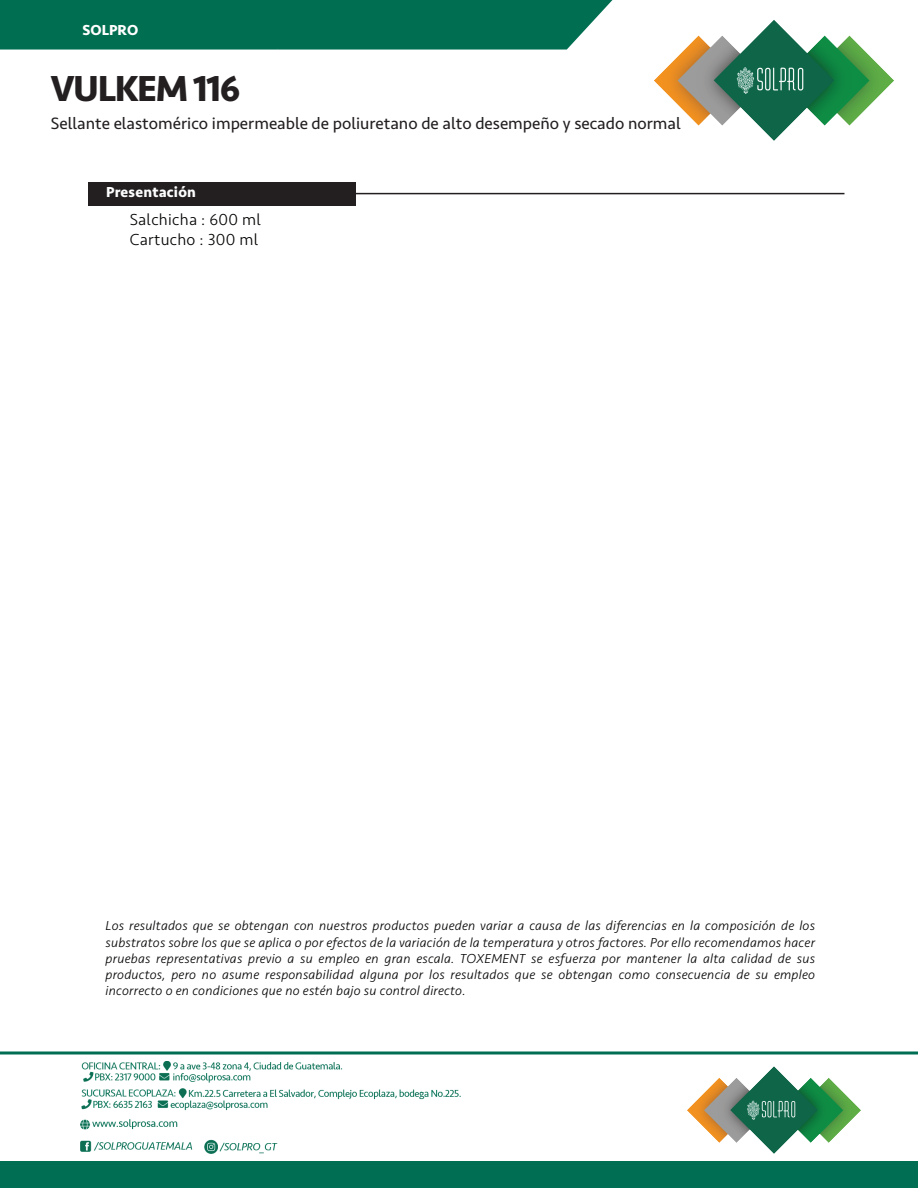
<style>
.page{position:relative;width:918px;height:1188px;background:#fff}
.page>*{position:absolute;margin:0;border:0;box-sizing:border-box;transform-origin:0 0}
.t1{font:700 37.5px "Seravek";letter-spacing:-.04em;color:#231f20}
.t2{font:17.1px "Seravek";color:#231f20}
.t3{font:300 16.5px/19.8px "Seravek";letter-spacing:.015em;color:#040503}
.t4{font:700 15px "Seravek";letter-spacing:.015em;color:#fdfdfd}
.t5{font:700 15px "Seravek";color:#fff}
.t6{font:italic 300 13.5px/16.2px "Seravek";letter-spacing:.015em;color:#040503;text-align:justify}
</style>
<div class="page">
<div style="left:0;top:1161px;width:918px;height:27px;background:#006e53"></div>
<hr style="left:0;top:1051px;width:918px;height:3px;background:#006e53">
<img style="left:688px;top:1066px;width:172px;height:87px">
<img style="left:81px;top:1062px;width:379px;height:91px">
<div style="left:0;top:0;width:612px;height:50px;background:#006e51"></div>
<img style="left:655px;top:20px;width:238px;height:120px">
<div style="left:88px;top:182px;width:268px;height:23px;background:#231f20"></div>
<hr style="left:352px;top:193px;width:492px;height:1px;background:#231f20">
<p class="t5" style="left:82px;top:18px;width:57px">SOLPRO</p>
<h1 class="t1" style="left:51px;top:58px;width:191px">VULKEM 116</h1>
<p class="t2" style="left:51px;top:110px;width:631px">Sellante elastomérico impermeable de poliuretano de alto desempeño y secado normal</p>
<p class="t4" style="left:106px;top:180px;width:91px">Presentación</p>
<p class="t3" style="left:130px;top:210px;width:133px">Salchicha : 600 ml<br>Cartucho : 300 ml</p>
<p class="t6" style="left:106px;top:918px;width:711px">Los resultados que se obtengan con nuestros productos pueden variar a causa de las diferencias en la composición de los substratos sobre los que se aplica o por efectos de la variación de la temperatura y otros factores. Por ello recomendamos hacer pruebas representativas previo a su empleo en gran escala. TOXEMENT se esfuerza por mantener la alta calidad de sus productos, pero no asume responsabilidad alguna por los resultados que se obtengan como consecuencia de su empleo incorrecto o en condiciones que no estén bajo su control directo.</p>
</div>
